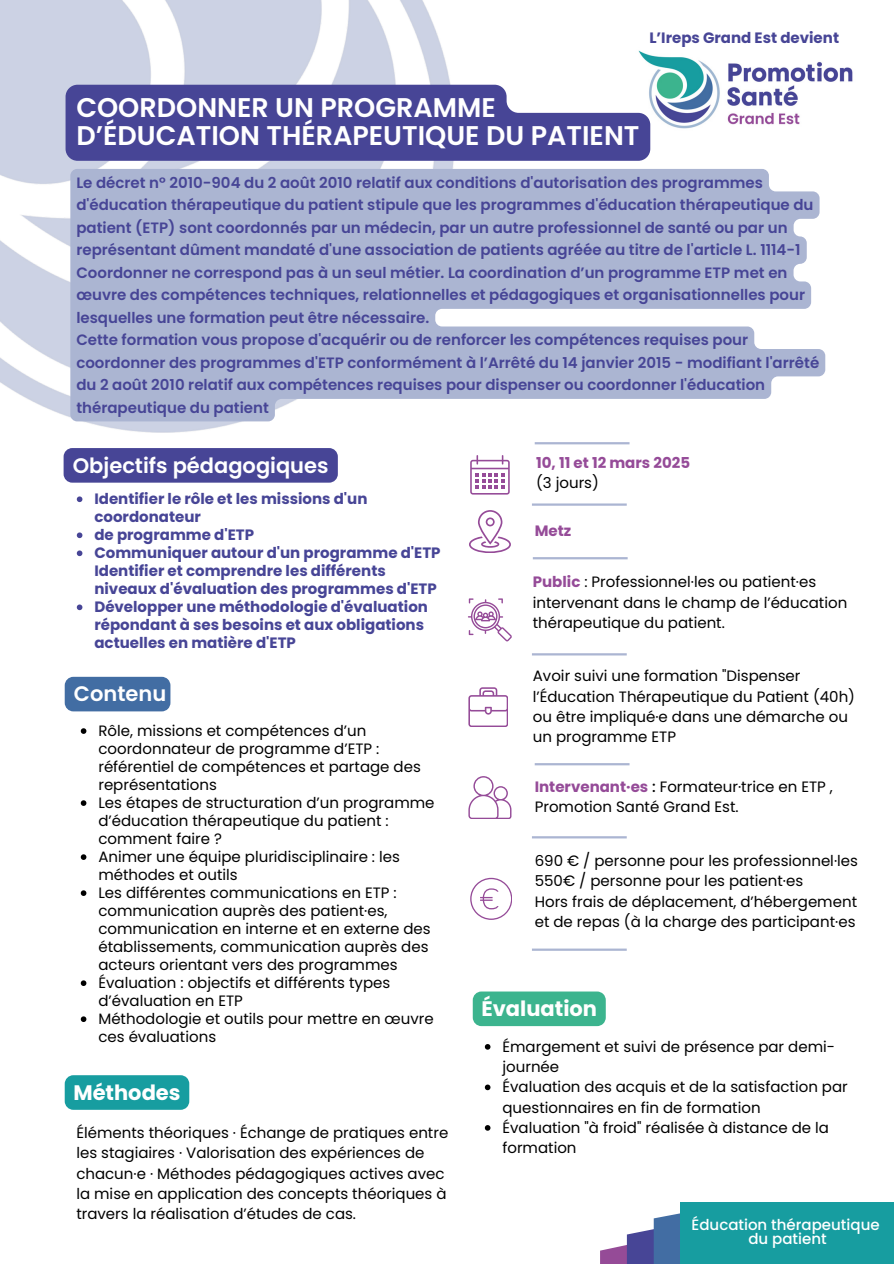
<style>
.page{position:relative;width:894px;height:1264px;background:#fff}
.page>*{position:absolute;margin:0;border:0;box-sizing:border-box;transform-origin:0 0}
.t1{font:600 27px/28.2px "Poppins";color:#fff}
.t2{font:600 21px "Poppins";color:#fff}
.t3{font:700 21px "Poppins";color:#fff}
.t4{font:15px/20.2px "Poppins";color:#000}
.t5{font:600 15px/22.5px "Poppins";color:#474596}
.t6{font:700 15px/18px "Poppins";color:#474596}
.t7{font:500 15px/14.7px "Poppins";color:#fff;text-align:center}
.t8{font:700 15px "Poppins";color:#954b98}
.s1{font-weight:700;color:#954b98}
.s2{font-weight:500}
</style>
<div class="page">
<hr style="left:531px;top:836px;width:95px;height:2px;background:#abb5d2">
<svg style="left:469px;top:510px;width:41px;height:43px"></svg>
<svg style="left:468px;top:598px;width:43px;height:43px"></svg>
<svg style="left:468px;top:687px;width:39px;height:39px"></svg>
<svg style="left:470px;top:877px;width:41px;height:42px"></svg>
<svg style="left:468px;top:776px;width:43px;height:42px"></svg>
<hr style="left:534px;top:442px;width:95px;height:2px;background:#abb5d2">
<svg style="left:470px;top:455px;width:39px;height:39px"></svg>
<hr style="left:531px;top:503px;width:95px;height:2px;background:#abb5d2">
<hr style="left:532px;top:557px;width:95px;height:2px;background:#abb5d2">
<hr style="left:531px;top:653px;width:95px;height:2px;background:#abb5d2">
<hr style="left:534px;top:763px;width:95px;height:2px;background:#abb5d2">
<hr style="left:531px;top:948px;width:95px;height:2px;background:#abb5d2">
<img style="left:638px;top:50px;width:215px;height:90px">
<svg style="left:77px;top:496px;width:5px;height:6px"></svg>
<svg style="left:77px;top:532px;width:5px;height:6px"></svg>
<svg style="left:77px;top:550px;width:5px;height:6px"></svg>
<svg style="left:77px;top:604px;width:5px;height:6px"></svg>
<img style="left:0;top:0;width:454px;height:432px">
<svg style="left:65px;top:85px;width:585px;height:76px;background:#58569f"></svg>
<svg style="left:70px;top:169px;width:755px;height:252px;background:#b6bed7"></svg>
<div style="left:64px;top:448px;width:274px;height:34px;background:#474596;border-radius:9px"></div>
<div style="left:65px;top:676px;width:105px;height:35px;background:#426da3"></div>
<svg style="left:81px;top:728px;width:5px;height:6px"></svg>
<svg style="left:81px;top:800px;width:5px;height:6px"></svg>
<svg style="left:81px;top:854px;width:5px;height:6px"></svg>
<svg style="left:81px;top:890px;width:5px;height:6px"></svg>
<svg style="left:81px;top:980px;width:5px;height:6px"></svg>
<svg style="left:81px;top:1016px;width:5px;height:6px"></svg>
<div style="left:65px;top:1075px;width:124px;height:34px;background:#179da0"></div>
<div style="left:472px;top:991px;width:133px;height:35px;background:#3cb48e"></div>
<svg style="left:484px;top:1044px;width:6px;height:5px"></svg>
<svg style="left:484px;top:1084px;width:6px;height:6px"></svg>
<svg style="left:484px;top:1125px;width:6px;height:5px"></svg>
<svg style="left:600px;top:1213px;width:80px;height:50px"></svg>
<div style="left:680px;top:1202px;width:213px;height:61px;background:#179da0"></div>
<p class="t6" style="left:649px;top:28px;width:191px">L’Ireps Grand Est devient</p>
<p class="t1" style="left:76px;top:94px;width:564px">COORDONNER UN PROGRAMME<br>D’ÉDUCATION THÉRAPEUTIQUE DU PATIENT</p>
<h3 class="t5" style="left:76px;top:171px;width:744px">Le décret n° 2010-904 du 2 août 2010 relatif aux conditions d'autorisation des programmes d'éducation thérapeutique du patient stipule que les programmes d'éducation thérapeutique du patient (ETP) sont coordonnés par un médecin, par un autre professionnel de santé ou par un représentant dûment mandaté d'une association de patients agréée au titre de l'article L. 1114-1<br>Coordonner ne correspond pas à un seul métier. La coordination d’un programme ETP met en œuvre des compétences techniques, relationnelles et pédagogiques et organisationnelles pour lesquelles une formation peut être nécessaire.<br>Cette formation vous propose d'acquérir ou de renforcer les compétences requises pour coordonner des programmes d'ETP conformément à l’Arrêté du 14 janvier 2015 - modifiant l'arrêté du 2 août 2010 relatif aux compétences requises pour dispenser ou coordonner l'éducation thérapeutique du patient</h3>
<p class="t2" style="left:73px;top:450px;width:257px">Objectifs pédagogiques</p>
<h3 class="t8" style="left:536px;top:452px;width:155px">10, 11 et 12 mars 2025</h3>
<h2 class="t4" style="left:536px;top:472px;width:64px">(3 jours)</h2>
<p class="t8" style="left:534px;top:520px;width:38px">Metz</p>
<p class="t4" style="left:532px;top:572px;width:316px"><span class="s1">Public</span> : Professionnel·les ou patient·es intervenant dans le champ de l’éducation thérapeutique du patient.</p>
<p class="t4" style="left:532px;top:666px;width:324px">Avoir suivi une formation "Dispenser l’Éducation Thérapeutique du Patient (40h) ou être impliqué·e dans une démarche ou un programme ETP</p>
<p class="t6" style="left:94px;top:490px;width:274px">Identifier le rôle et les missions d'un coordonateur</p>
<p class="t6" style="left:94px;top:526px;width:161px">de programme d'ETP</p>
<p class="t6" style="left:94px;top:544px;width:347px">Communiquer autour d'un programme d'ETP<br>Identifier et comprendre les différents niveaux d'évaluation des programmes d'ETP</p>
<p class="t6" style="left:94px;top:598px;width:335px">Développer une méthodologie d'évaluation répondant à ses besoins et aux obligations actuelles en matière d'ETP</p>
<h2 class="t2" style="left:74px;top:679px;width:94px">Contenu</h2>
<p class="t4" style="left:98px;top:722px;width:324px;line-height:18px">Rôle, missions et compétences d’un coordonnateur de programme d’ETP : référentiel de compétences et partage des représentations</p>
<p class="t4" style="left:98px;top:794px;width:337px;line-height:18px">Les étapes de structuration d’un programme d’éducation thérapeutique du patient : comment faire ?</p>
<p class="t4" style="left:98px;top:848px;width:303px;line-height:18px">Animer une équipe pluridisciplinaire : les méthodes et outils</p>
<p class="t4" style="left:98px;top:884px;width:334px;line-height:18px">Les différentes communications en ETP : communication auprès des patient·es, communication en interne et en externe des établissements, communication auprès des acteurs orientant vers des programmes</p>
<p class="t4" style="left:98px;top:974px;width:293px;line-height:18px">Évaluation : objectifs et différents types d’évaluation en ETP</p>
<p class="t4" style="left:98px;top:1010px;width:337px;line-height:18px">Méthodologie et outils pour mettre en œuvre ces évaluations</p>
<h2 class="t3" style="left:73px;top:1077px;width:109px">Méthodes</h2>
<p class="t4" style="left:76px;top:1122px;width:373px">Éléments théoriques · Échange de pratiques entre les stagiaires · Valorisation des expériences de chacun·e · Méthodes pédagogiques actives avec la mise en application des concepts théoriques à travers la réalisation d’études de cas.</p>
<p class="t4" style="left:534px;top:776px;width:299px"><span class="s1">Intervenant·es</span> <span class="s2">:</span> Formateur·trice en ETP ,<br>Promotion Santé Grand Est.</p>
<h3 class="t4" style="left:534px;top:850px;width:325px">690 € / personne pour les professionnel·les</h3>
<p class="t4" style="left:534px;top:871px;width:270px">550€ / personne pour les patient·es</p>
<h1 class="t4" style="left:534px;top:891px;width:324px">Hors frais de déplacement, d’hébergement et de repas (à la charge des participant·es</h1>
<p class="t3" style="left:481px;top:994px;width:117px">Évaluation</p>
<p class="t4" style="left:502px;top:1036px;width:334px">Émargement et suivi de présence par demi&shy;journée</p>
<p class="t4" style="left:502px;top:1077px;width:347px">Évaluation des acquis et de la satisfaction par questionnaires en fin de formation</p>
<p class="t4" style="left:502px;top:1117px;width:328px">Évaluation "à froid" réalisée à distance de la formation</p>
<p class="t7" style="left:691px;top:1216px;width:189px">Éducation thérapeutique du patient</p>
</div>
